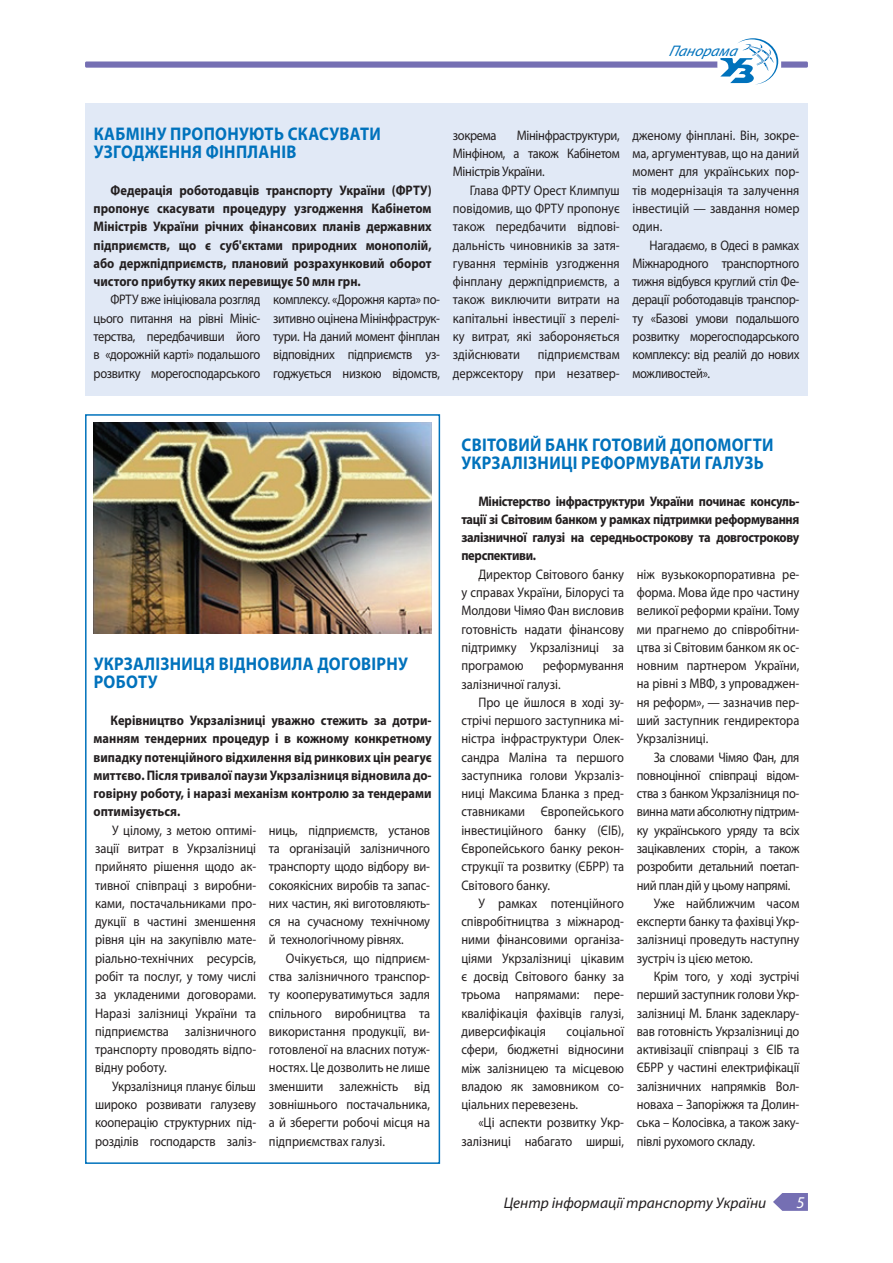
<style>
.page{position:relative;width:893px;height:1263px;background:#fff}
.page>*{position:absolute;margin:0;border:0;box-sizing:border-box;transform-origin:0 0}
.t1{font:700 18.3px/18.3px "Myriad Pro";letter-spacing:.02em;color:#0072bc;scale:.9 1}
.t2{font:italic 16.5px "Myriad Pro";color:#fff}
.t3{font:italic 15.3px "Myriad Pro";color:#231f20}
.t4{font:italic 15.3px "Myriad Pro";color:#0072bc}
.t5{font:13.8px/18.3px "Myriad Pro";letter-spacing:-.01em;color:#231f20;text-align:justify;scale:.9 1}
.t6{font:700 13.8px/18.3px "Myriad Pro";color:#231f20;text-align:justify;scale:.9 1}
</style>
<div class="page">
<svg style="left:85px;top:414px;width:356px;height:750px"></svg>
<img style="left:94px;top:423px;width:338px;height:211px">
<div style="left:85px;top:103px;width:723px;height:293px;background:#e1e9f6"></div>
<div style="left:85px;top:61px;width:723px;height:7px;background:#756fb3;border-radius:2px"></div>
<div style="left:717px;top:60px;width:64px;height:9px;background:#fff;border-radius:2px"></div>
<svg style="left:720px;top:38px;width:58px;height:46px"></svg>
<svg style="left:773px;top:1193px;width:35px;height:18px"></svg>
<p class="t4" style="left:669px;top:41px;width:74px">Панорама</p>
<h1 class="t1" style="left:94px;top:124px;width:99px">Кабміну пропоную</h1>
<h1 class="t1" style="left:94px;top:124px;width:320px;text-indent:171px">ть скасувати узгодження фінплан ів</h1>
<p class="t6" style="left:94px;top:180px;width:377px;text-indent:17px">Федерація роботодавців транспорту України (ФРТУ) пропонує скасувати процедуру узгодження Кабінетом Міністрів України річних фінансових планів державних підприємств, що є суб'єктами природних монополій, або держпідприємств, плановий розрахунковий оборот чистого прибутку яких перевищує 50 млн грн.</p>
<p class="t5" style="left:94px;top:290px;width:187px;text-indent:17px">ФРТУ вже ініціювала розгляд цього питання на рівні Мініс&shy;терства, передбачивши його в «дорожній карті» подальшого розвитку морегосподарського</p>
<p class="t5" style="left:273px;top:290px;width:187px">комплексу. «Дорожня карта» по&shy;зитивно оцінена Мінінфраструк&shy;тури. На даний момент фінплан відповідних підприємств уз&shy;годжується низкою відомств,</p>
<p class="t5" style="left:453px;top:126px;width:187px;text-indent:64px">Мінінфраструктури, Мінфіном, а також Кабінетом Міністрів України.</p>
<p class="t5" style="left:453px;top:181px;width:187px;text-indent:17px">Глава ФРТУ Орест Климпуш повідомив, що ФРТУ пропонує також передбачити відпові&shy;дальність чиновників за затя&shy;гування термінів узгодження фінплану держпідприємств, а також виключити витрати на капітальні інвестиції з перелі&shy;ку витрат, які забороняється здійснювати</p>
<p class="t5" style="left:453px;top:126px;width:50px">зокрема</p>
<p class="t5" style="left:453px;top:345px;width:187px;text-align:right">підприємствам<br>держсектору при незатвер-</p>
<p class="t5" style="left:632px;top:126px;width:187px">дженому фінплані. Він, зокре&shy;ма, аргументував, що на даний момент для українських пор&shy;тів модернізація та залучення інвестицій — завдання номер один.</p>
<p class="t5" style="left:632px;top:236px;width:187px;text-indent:17px">Нагадаємо, в Одесі в рамках Міжнародного транспортного тижня відбувся круглий стіл Фе&shy;дерації роботодавців транспор&shy;ту «Базові умови подальшого розвитку морегосподарського комплексу: від реалій до нових можливостей».</p>
<h1 class="t1" style="left:94px;top:654px;width:182px">Укрзалізниця віднов</h1>
<h1 class="t1" style="left:280px;top:654px;width:67px">ила догов</h1>
<h1 class="t1" style="left:372px;top:654px;width:18px">ірну</h1>
<h1 class="t1" style="left:94px;top:672px;width:71px">ро боту</h1>
<p class="t6" style="left:94px;top:711px;width:377px;text-indent:17px">Керівництво Укрзалізниці уважно стежить за дотри&shy;манням тендерних процедур і в кожному конкретному випадку потенційного відхилення від ринкових цін реагує миттєво. Після тривалої паузи Укрзалізниця відновила до&shy;говірну роботу, і наразі механізм контролю за тендерами оптимізується.</p>
<p class="t5" style="left:95px;top:821px;width:181px;text-indent:17px">У цілому, з метою оптимі&shy;зації витрат в Укрзалізниці прийнято рішення щодо ак&shy;тивної співпраці з виробни&shy;ками, постачальниками про&shy;дукції в частині зменшення рівня цін на закупівлю мате&shy;ріально-технічних ресурсів, робіт та послуг, у тому числі за укладеними договорами.<br>Наразі залізниці України та підприємства залізничного транспорту проводять відпо&shy;відну роботу.</p>
<p class="t5" style="left:95px;top:1077px;width:181px;text-indent:17px">Укрзалізниця планує більш широко розвивати галузеву кооперацію структурних під&shy;розділів господарств заліз-</p>
<p class="t5" style="left:269px;top:821px;width:181px">ниць, підприємств, установ та організацій залізничного транспорту щодо відбору ви&shy;сокоякісних виробів та запас&shy;них частин, які виготовляють&shy;ся на сучасному технічному й технологічному рівнях.</p>
<p class="t5" style="left:269px;top:949px;width:181px;text-indent:17px">Очікується, що підприєм&shy;ства залізничного транспор&shy;ту кооперуватимуться задля спільного виробництва та використання продукції, ви&shy;готовленої на власних потуж&shy;ностях. Це дозволить не лише зменшити залежність від зовнішнього постачальника, а й зберегти робочі місця на підприємствах галузі.</p>
<h1 class="t1" style="left:462px;top:435px;width:118px">Світовий банк</h1>
<h1 class="t1" style="left:592px;top:435px;width:114px">готов ий допо</h1>
<h1 class="t1" style="left:462px;top:435px;width:348px;text-indent:256px">могти<br>Укрзалізниці реформувати галузь</h1>
<p class="t6" style="left:461px;top:491px;width:377px;text-indent:17px">Міністерство інфраструктури України починає консуль&shy;тації зі Світовим банком у рамках підтримки реформування залізничної галузі на середньострокову та довгострокову перспективи.</p>
<p class="t5" style="left:461px;top:565px;width:182px;text-indent:17px">Директор Світового банку у справах України, Білорусі та Молдови Чімяо Фан висловив готовність надати фінансову підтримку Укрзалізниці за програмою</p>
<p class="t5" style="left:461px;top:656px;width:182px;text-indent:81px">реформування залізничної галузі.</p>
<p class="t5" style="left:461px;top:693px;width:182px;text-indent:17px">Про це йшлося в ході зу&shy;стрічі першого заступника мі&shy;ністра інфраструктури Олек&shy;сандра Маліна та першого заступника голови Укрзаліз&shy;ниці Максима Бланка з пред&shy;ставниками Європейського інвестиційного банку (ЄІБ), Європейського банку рекон&shy;струкції та розвитку (ЄБРР) та Світового банку.</p>
<p class="t5" style="left:461px;top:894px;width:182px;text-indent:17px">У рамках потенційного співробітництва з міжнарод&shy;ними фінансовими організа&shy;ціями Укрзалізниці цікавим є досвід Світового банку за трьома напрямами: пере&shy;кваліфікація фахівців галузі, диверсифікація</p>
<p class="t5" style="left:461px;top:1022px;width:182px;text-indent:105px">соціальної сфери, бюджетні відносини між залізницею та місцевою владою як замовником со&shy;ціальних перевезень.</p>
<p class="t5" style="left:461px;top:1113px;width:182px;text-align:right">«Ці аспекти розвитку Укр&shy;залізниці набагато ширші,</p>
<p class="t5" style="left:637px;top:565px;width:182px">ніж вузькокорпоративна ре&shy;форма. Мова йде про частину великої реформи країни. Тому ми прагнемо до співробітни&shy;цтва зі Світовим банком як ос&shy;новним партнером України, на рівні з МВФ, з упроваджен&shy;ня реформ», — зазначив пер&shy;ший заступник гендиректора Укрзалізниці.</p>
<p class="t5" style="left:654px;top:748px;width:163px">За словами Чімяо Фан, для</p>
<p class="t5" style="left:637px;top:766px;width:182px">повноцінної співпраці відом-</p>
<p class="t5" style="left:637px;top:784px;width:182px">ства з банком Укрзалізниця по-</p>
<p class="t5" style="left:637px;top:802px;width:182px">винна мати абсолютну підтрим-</p>
<p class="t5" style="left:637px;top:821px;width:182px">ку українського уряду та всіх</p>
<p class="t5" style="left:637px;top:839px;width:182px">зацікавлених сторін, а також</p>
<p class="t5" style="left:637px;top:857px;width:182px">розробити детальний поетап-</p>
<p class="t5" style="left:637px;top:876px;width:172px">ний план дій у цьому напрямі.</p>
<p class="t5" style="left:654px;top:894px;width:163px">Уже найближчим часом</p>
<p class="t5" style="left:637px;top:912px;width:182px">експерти банку та фахівці Укр-</p>
<p class="t5" style="left:637px;top:930px;width:182px">залізниці проведуть наступну</p>
<p class="t5" style="left:637px;top:949px;width:130px">зустріч із цією метою.</p>
<p class="t5" style="left:654px;top:967px;width:163px">Крім того, у ході зустрічі</p>
<p class="t5" style="left:637px;top:985px;width:182px">перший заступник голови Укр-</p>
<p class="t5" style="left:637px;top:1004px;width:182px">залізниці М. Бланк задеклару-</p>
<p class="t5" style="left:637px;top:1022px;width:182px">вав готовність Укрзалізниці до</p>
<p class="t5" style="left:637px;top:1040px;width:182px">активізації співпраці з ЄІБ та</p>
<p class="t5" style="left:637px;top:1058px;width:182px">ЄБРР у частині електрифікації</p>
<p class="t5" style="left:637px;top:1077px;width:182px">залізничних напрямків Вол-</p>
<p class="t5" style="left:637px;top:1095px;width:182px">новаха – Запоріжжя та Долин-</p>
<p class="t5" style="left:637px;top:1113px;width:182px">ська – Колосівка, а також заку-</p>
<p class="t5" style="left:637px;top:1131px;width:133px">півлі рухомого складу.</p>
<p class="t3" style="left:504px;top:1193px;width:264px">Центр інформації транспорту України</p>
<p class="t2" style="left:797px;top:1192px;width:10px">5</p>
</div>
